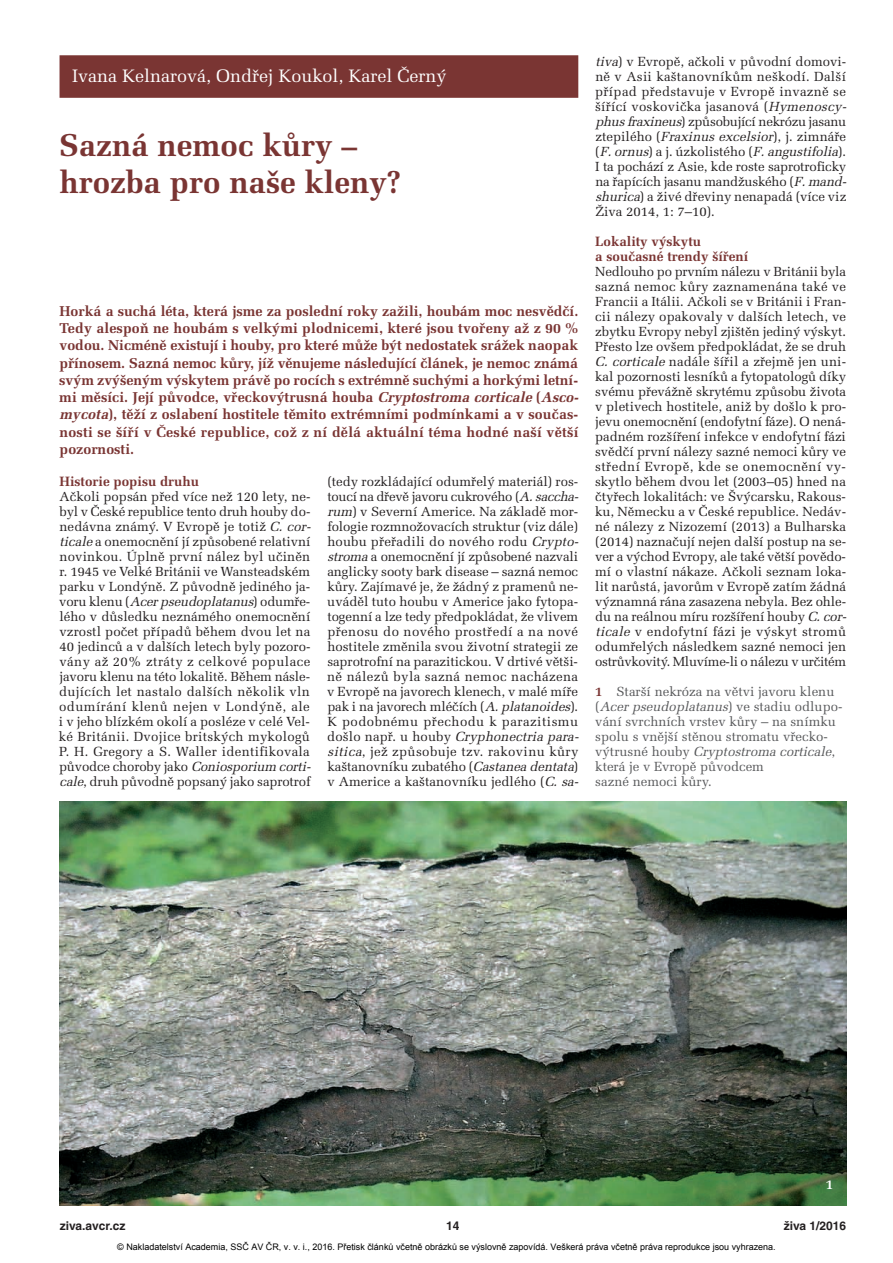
<style>
.page{position:relative;width:893px;height:1263px;background:#fff}
.page>*{position:absolute;margin:0;border:0;box-sizing:border-box;transform-origin:0 0}
.t1{font:700 31.5px/37.5px "Melior CE";color:#7a3533}
.t2{font:18px "Melior CE";color:#fff}
.t3{font:700 14.25px/17.2px "Melior CE";color:#7a3533}
.t4{font:700 13.5px/15px "Melior CE";color:#7a3533}
.t5{font:700 13.5px "Melior CE";color:#fff}
.t6{font:13.2px/15px "Melior CE";color:#231f20}
.t7{font:13.2px/15px "Melior CE";color:#57585a}
.t8{font:700 12px "Helvetica CE";color:#231f20}
.t9{font:9px "Arial";color:#000}
.s1{font-style:italic}
.s2{font-weight:700;color:#7a3533}
</style>
<div class="page">
<img style="left:60px;top:801px;width:786px;height:404px">
<div style="left:60px;top:55px;width:518px;height:43px;background:#7a3533"></div>
<h2 class="t2" style="left:72px;top:70px;width:376px">Ivana Kelnarová, Ondřej Koukol, Karel Černý</h2>
<h1 class="t1" style="left:60px;top:130px;width:343px">Sazná nemoc kůry – hrozba pro naše kleny?</h1>
<p class="t3" style="left:59px;top:304px;width:523px">Horká a suchá léta, která jsme za poslední roky zažili, houbám moc nesvědčí.<br>Tedy alespoň ne houbám s velkými plodnicemi, které jsou tvořeny až z 90 % vodou. Nicméně existují i houby, pro které může být nedostatek srážek naopak přínosem. Sazná nemoc kůry, jíž věnujeme následující článek, je nemoc známá svým zvýšeným výskytem právě po rocích s extrémně suchými a horkými letní - mi měsíci. Její původce, vřeckovýtrusná houba <span class="s1">Cryptostroma corticale</span>(<span class="s1">Asco&shy;mycota</span>), těží z oslabení hostitele těmito extrémními podmínkami a v součas&shy;nosti se šíří v České republice, což z ní dělá aktuální téma hodné naší větší pozornosti.</p>
<p class="t4" style="left:60px;top:476px;width:141px">Historie popisu druhu</p>
<p class="t6" style="left:59px;top:491px;width:256px">Ačkoli popsán před více než 120 lety, ne - byl v České republice tento druh houby do - nedávna známý. V Evropě je totiž <span class="s1">C. cor&shy;ticale</span>a onemocnění jí způsobené relativní novinkou. Úplně první nález byl učiněn r. 1945 ve Velké Británii ve Wansteadském parku v Londýně. Z původně jediného ja - v o r u k l e n u ( <span class="s1">Acerpseudoplatanus</span>) o d u m ř e - lého v důsledku neznámého onemocnění vzrostl počet případů během dvou let na 40 jedinců a v dalších letech byly pozoro&shy;vány až 20% ztráty z celkové populace javoru klenu na této lokalitě. Během násle&shy;dujících let nastalo dalších několik vln odumírání klenů nejen v Londýně, ale i v jeho blízkém okolí a posléze v celé Vel&shy;ké Británii. Dvojice britských mykologů P. H. Gregory a S. Waller identifikovala původce choroby jako <span class="s1">Coniosporium corti&shy;cale</span>, druh původně popsaný jako saprotrof</p>
<p class="t6" style="left:327px;top:476px;width:255px">(tedy rozkládající odumřelý materiál) ros&shy;toucí na dřevě javoru cukrového (<span class="s1">A.saccha - rum</span>) v Severní Americe. Na základě mor&shy;fologie rozmnožovacích struktur (viz dále) houbu přeřadili do nového rodu <span class="s1">Crypto - stroma</span>a onemocnění jí způsobené nazvali anglicky sooty bark disease – sazná nemoc kůry. Zajímavé je, že žádný z pramenů ne - uváděl tuto houbu v Americe jako fytopa&shy;togenní a lze tedy předpokládat, že vlivem přenosu do nového prostředí a na nové hostitele změnila svou životní strategii ze saprotrofní na parazitickou. V drtivé větši - ně nálezů byla sazná nemoc nacházena v Evropě na javorech klenech, v malé míře pak i na javorech mléčích (<span class="s1">A.platanoides</span>).<br>K podobnému přechodu k parazitismu d o š l o n a p ř. u h o ub y <span class="s1">Cryphonectria para&shy;sitica</span>, jež způsobuje tzv. rakovinu kůry kaštanovníku zubatého (<span class="s1">Castanea dentata</span>) v Americe a kaštanovníku jedlého (<span class="s1">C. sa -</span></p>
<p class="t6" style="left:595px;top:56px;width:255px"><span class="s1">tiva</span>) v Evropě, ačkoli v původní domovi&shy;ně v Asii kaštanovníkům neškodí. Další případ představuje v Evropě invazně se šířící voskovička jasanová (<span class="s1">Hymenoscy - phus fraxineus</span>) způsobující nekrózu jasanu ztepilého (<span class="s1">Fraxinus excelsior</span>), j. zimnáře ( <span class="s1">F.ornus</span>) a j . ú z k o l i s t é h o ( <span class="s1">F.angustifolia</span>) .<br>I ta pochází z Asie, kde roste saprotroficky na řapících jasanu mandžuského (<span class="s1">F.mand&shy;shurica</span>) a živé dřeviny nenapadá (více viz Živa 2014, 1: 7–10).</p>
<p class="t4" style="left:595px;top:236px;width:154px">Lokality výskytu<br>a současné trendy šíření</p>
<p class="t6" style="left:595px;top:266px;width:255px">Nedlouho po prvním nálezu v Británii byla sazná nemoc kůry zaznamenána také ve Francii a Itálii. Ačkoli se v Británii i Fran&shy;cii nálezy opakovaly v dalších letech, ve zbytku Evropy nebyl zjištěn jediný výskyt.<br>Přesto lze ovšem předpokládat, že se druh <span class="s1">C. corticale</span> nadále šířil a zřejmě jen uni&shy;kal pozornosti lesníků a fytopatologů díky svému převážně skrytému způsobu života v pletivech hostitele, aniž by došlo k pro&shy;jevu onemocnění (endofytní fáze). O nená&shy;padném rozšíření infekce v endofytní fázi svědčí první nálezy sazné nemoci kůry ve střední Evropě, kde se onemocnění vy - skytlo během dvou let (2003–05) hned na čtyřech lokalitách: ve Švýcarsku, Rakous&shy;ku, Německu a v České republice. Nedáv&shy;né nálezy z Nizozemí (2013) a Bulharska (2014) naznačují nejen další postup na se - ver a východ Evropy, ale také větší povědo - mí o vlastní nákaze. Ačkoli seznam loka&shy;lit narůstá, javorům v Evropě zatím žádná významná rána zasazena nebyla. Bez ohle&shy;du na reálnou míru rozšíření houby <span class="s1">C.cor&shy;ticale</span> v endofytní fázi je výskyt stromů odumřelých následkem sazné nemoci jen ostrůvkovitý. Mluvíme-li o nálezu v určitém</p>
<p class="t7" style="left:595px;top:686px;width:249px"><span class="s2">1</span> Starší nekróza na větvi javoru klenu<br>( <span class="s1">Acer pseudoplatanus</span>) v e s t a d i u o d l u p o - vání svrchních vrstev kůry – na snímku spolu s vnější stěnou stromatu vřecko -<br>v ý t r u s n é h o u b y <span class="s1">Cryptostroma corticale</span>, která je v Evropě původcem<br>sazné nemoci kůry.</p>
<p class="t5" style="left:826px;top:1180px;width:9px">1</p>
<p class="t8" style="left:60px;top:1221px;width:67px">ziva.avcr.cz</p>
<p class="t8" style="left:446px;top:1221px;width:15px">14</p>
<p class="t8" style="left:784px;top:1221px;width:64px">živa 1/2016</p>
<p class="t9" style="left:117px;top:1241px;width:660px">© Nakladatelství Academia, SSČ AV ČR, v. v. i., 2016. Přetisk článků včetně obrázků se výslovně zapovídá. Veškerá práva včetně práva reprodukce jsou vyhrazena.</p>
</div>
